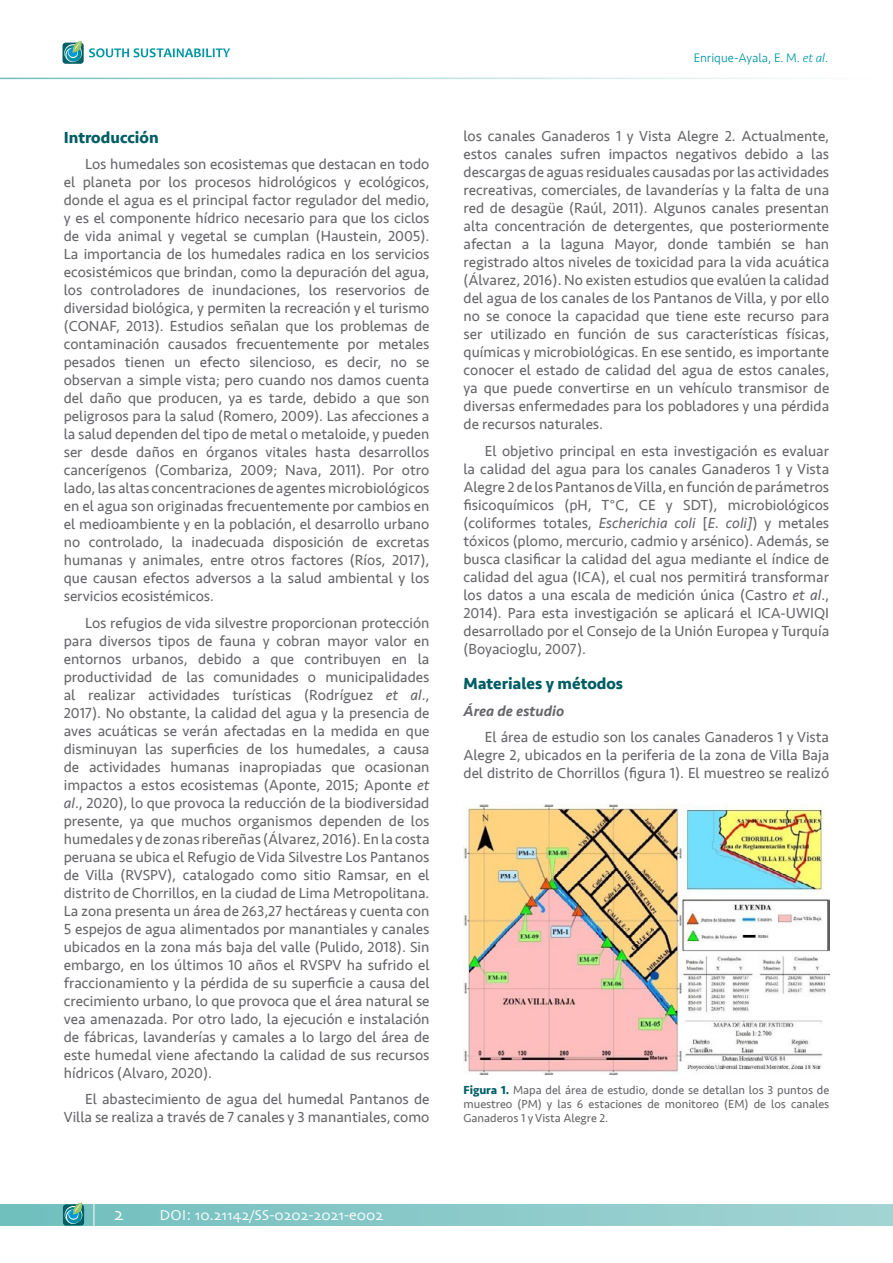
<style>
.page{position:relative;width:893px;height:1263px;background:#fff}
.page>*{position:absolute;margin:0;border:0;box-sizing:border-box;transform-origin:0 0}
.t1{font:18px "Skia";color:#fff}
.t2{font:700 16.5px "Seravek";color:#005e64}
.t3{font:15px/18px "Seravek";color:#67676b;text-align:justify}
.t4{font:15px "Skia";color:#fff}
.t5{font:italic 500 15px "Seravek";color:#67676b}
.t6{font:300 12.75px "Seravek";color:#0096a4}
.t7{font:12px/14.4px "Seravek";color:#67676b;text-align:justify}
.s1{font-style:italic}
.s2{font-weight:700;color:#005e64}
</style>
<div class="page">
<div style="left:0;top:1204px;width:893px;height:21px;background:linear-gradient(to right,#70bfbe,#a3d4d4)"></div>
<div style="left:63px;top:43px;width:21px;height:21px;background:#005e64;border-radius:3px"></div>
<svg style="left:64px;top:41px;width:18px;height:21px"></svg>
<svg style="left:89px;top:48px;width:141px;height:9px"></svg>
<svg style="left:63px;top:1204px;width:21px;height:21px"></svg>
<svg style="left:65px;top:1202px;width:18px;height:22px"></svg>
<svg style="left:94px;top:1204px;width:1px;height:22px"></svg>
<img style="left:463px;top:804px;width:366px;height:270px">
<p class="t2" style="left:64px;top:124px;width:96px">Introducción</p>
<p class="t3" style="left:64px;top:155px;width:367px;text-indent:21px">Los humedales son ecosistemas que destacan en todo el planeta por los procesos hidrológicos y ecológicos, donde el agua es el principal factor regulador del medio, y es el componente hídrico necesario para que los ciclos de vida animal y vegetal se cumplan (Haustein, 2005).<br>La importancia de los humedales radica en los servicios ecosistémicos que brindan, como la depuración del agua, los controladores de inundaciones, los reservorios de diversidad biológica, y permiten la recreación y el turismo (CONAF, 2013). Estudios señalan que los problemas de contaminación causados frecuentemente por metales pesados tienen un efecto silencioso, es decir, no se observan a simple vista; pero cuando nos damos cuenta del daño que producen, ya es tarde, debido a que son peligrosos para la salud (Romero, 2009). Las afecciones a la salud dependen del tipo de metal o metaloide, y pueden ser desde daños en órganos vitales hasta desarrollos cancerígenos (Combariza, 2009; Nava, 2011). Por otro lado, las altas concentraciones de agentes microbiológicos en el agua son originadas frecuentemente por cambios en el medioambiente y en la población, el desarrollo urbano no controlado, la inadecuada disposición de excretas humanas y animales, entre otros factores (Ríos, 2017), que causan efectos adversos a la salud ambiental y los servicios ecosistémicos.</p>
<p class="t3" style="left:64px;top:614px;width:367px;text-indent:21px">Los refugios de vida silvestre proporcionan protección para diversos tipos de fauna y cobran mayor valor en entornos urbanos, debido a que contribuyen en la productividad de las comunidades o municipalidades al realizar actividades turísticas (Rodríguez <span class="s1">et al</span>., 2017). No obstante, la calidad del agua y la presencia de aves acuáticas se verán afectadas en la medida en que disminuyan las superficies de los humedales, a causa de actividades humanas inapropiadas que ocasionan impactos a estos ecosistemas (Aponte, 2015; Aponte <span class="s1">et al</span>., 2020), lo que provoca la reducción de la biodiversidad presente, ya que muchos organismos dependen de los humedales y de zonas ribereñas (Álvarez, 2016). En la costa peruana se ubica el Refugio de Vida Silvestre Los Pantanos de Villa (RVSPV), catalogado como sitio Ramsar, en el distrito de Chorrillos, en la ciudad de Lima Metropolitana.<br>La zona presenta un área de 263,27 hectáreas y cuenta con 5 espejos de agua alimentados por manantiales y canales ubicados en la zona más baja del valle (Pulido, 2018). Sin embargo, en los últimos 10 años el RVSPV ha sufrido el fraccionamiento y la pérdida de su superficie a causa del crecimiento urbano, lo que provoca que el área natural se vea amenazada. Por otro lado, la ejecución e instalación de fábricas, lavanderías y camales a lo largo del área de este humedal viene afectando la calidad de sus recursos hídricos (Alvaro, 2020).</p>
<p class="t3" style="left:64px;top:1090px;width:367px;text-align:right">El abastecimiento de agua del humedal Pantanos de<br>Villa se realiza a través de 7 canales y 3 manantiales, como</p>
<p class="t6" style="left:694px;top:50px;width:136px">Enrique-Ayala, E. M. <span class="s1">et al</span>.</p>
<p class="t3" style="left:463px;top:127px;width:367px">los canales Ganaderos 1 y Vista Alegre 2. Actualmente, estos canales sufren impactos negativos debido a las descargas de aguas residuales causadas por las actividades recreativas, comerciales, de lavanderías y la falta de una red de desagüe (Raúl, 2011). Algunos canales presentan alta concentración de detergentes, que posteriormente afectan a la laguna Mayor, donde también se han registrado altos niveles de toxicidad para la vida acuática (Álvarez, 2016). No existen estudios que evalúen la calidad del agua de los canales de los Pantanos de Villa, y por ello no se conoce la capacidad que tiene este recurso para ser utilizado en función de sus características físicas, químicas y microbiológicas. En ese sentido, es importante conocer el estado de calidad del agua de estos canales, ya que puede convertirse en un vehículo transmisor de diversas enfermedades para los pobladores y una pérdida de recursos naturales.</p>
<p class="t3" style="left:463px;top:442px;width:367px;text-indent:21px">El objetivo principal en esta investigación es evaluar la calidad del agua para los canales Ganaderos 1 y Vista Alegre 2 de los Pantanos de Villa, en función de parámetros fisicoquímicos (pH, T°C, CE y SDT), microbiológicos (coliformes totales, <span class="s1">Escherichia coli</span> [<span class="s1">E. coli]</span>) y metales tóxicos (plomo, mercurio, cadmio y arsénico). Además, se busca clasificar la calidad del agua mediante el índice de calidad del agua (ICA), el cual nos permitirá transformar los datos a una escala de medición única (Castro <span class="s1">et al</span>., 2014). Para esta investigación se aplicará el ICA-UWIQI desarrollado por el Consejo de la Unión Europea y Turquía (Boyacioglu, 2007).</p>
<p class="t2" style="left:463px;top:670px;width:161px">Materiales y métodos</p>
<p class="t5" style="left:463px;top:701px;width:102px">Área de estudio</p>
<p class="t3" style="left:463px;top:728px;width:367px;text-indent:21px">El área de estudio son los canales Ganaderos 1 y Vista Alegre 2, ubicados en la periferia de la zona de Villa Baja del distrito de Chorrillos (figura 1). El muestreo se realizó</p>
<p class="t7" style="left:463px;top:1082px;width:367px"><span class="s2">Figura 1.</span> Mapa del área de estudio, donde se detallan los 3 puntos de muestreo (PM) y las 6 estaciones de monitoreo (EM) de los canales Ganaderos 1 y Vista Alegre 2.</p>
<p class="t1" style="left:114px;top:1203px;width:11px">2</p>
<p class="t4" style="left:159px;top:1206px;width:225px">DOI: 10.21142/SS-0202-2021-e002</p>
</div>
